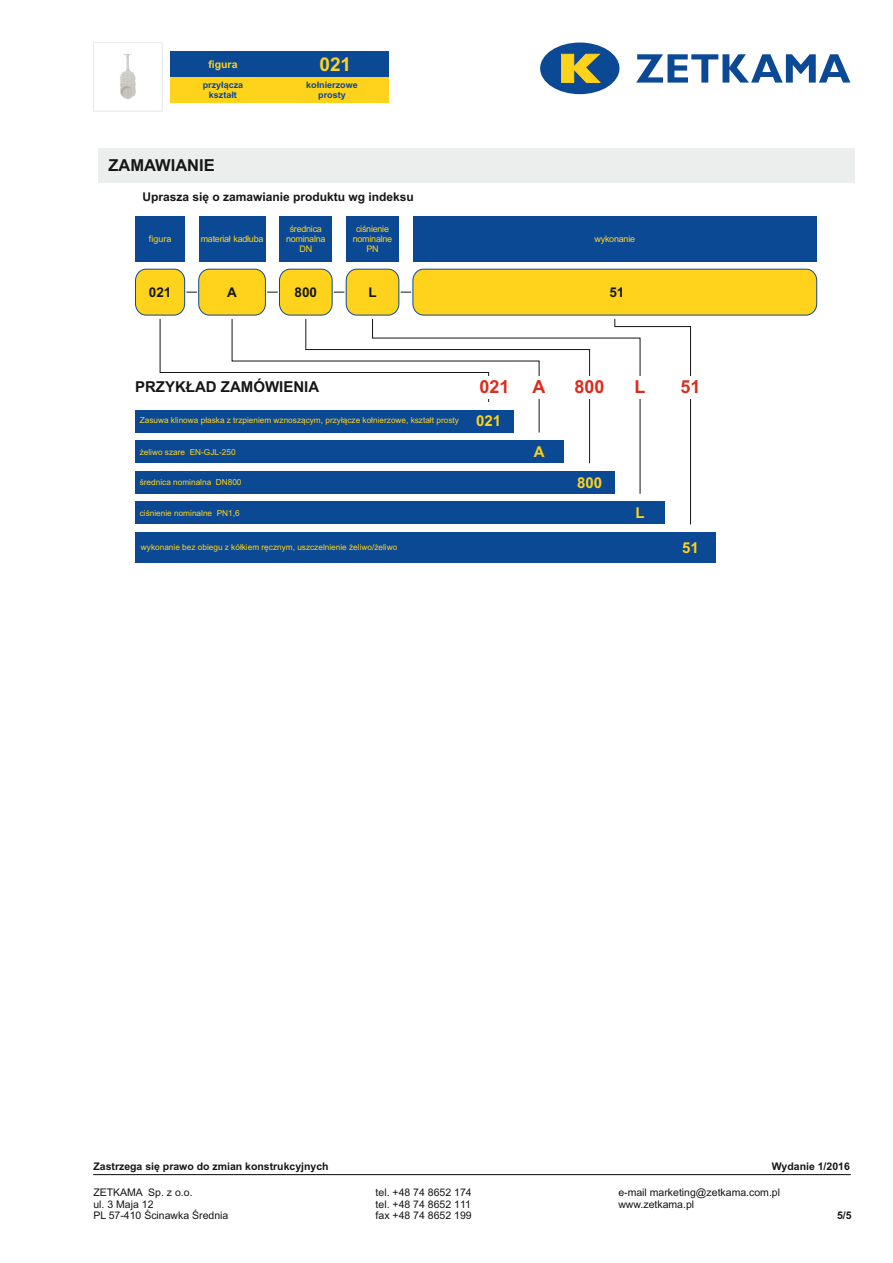
<style>
.page{position:relative;width:893px;height:1263px;background:#fff}
.page>*{position:absolute;margin:0;border:0;box-sizing:border-box;transform-origin:0 0}
.t1{font:700 19.05px "Arial";color:#ffd31b}
.t2{font:700 18px "Arial";color:#dd2b1c}
.t3{font:700 16.5px "Arial";color:#151616}
.t4{font:700 15px "Arial";color:#151616}
.t5{font:700 15px "Arial";color:#ffd31b}
.t6{font:700 13.5px "Arial";color:#151616}
.t7{font:700 12px "Arial";color:#151616}
.t8{font:10.5px/11.7px "Arial";color:#151616}
.t9{font:700 10.5px "Arial";color:#151616}
.t10{font:700 10.5px "Arial";color:#ffd31b}
.t11{font:9px/10.1px "Arial";letter-spacing:-.03em;color:#ffd31b;text-align:center}
.t12{font:700 9px/10.1px "Arial";color:#0c4995;text-align:center}
.t13{font:8.25px "Arial";color:#ffd31b}
</style>
<div class="page">
<hr style="left:94px;top:1174px;width:756px;height:1px;background:#151616">
<div style="left:136px;top:532px;width:580px;height:31px;background:#0c4995"></div>
<div style="left:136px;top:501px;width:529px;height:23px;background:#0c4995"></div>
<div style="left:136px;top:471px;width:479px;height:23px;background:#0c4995"></div>
<div style="left:136px;top:440px;width:428px;height:23px;background:#0c4995"></div>
<div style="left:136px;top:410px;width:378px;height:23px;background:#0c4995"></div>
<div style="left:279px;top:269px;width:54px;height:46px;background:#ffd31b;border:1px solid #0c4995;border-radius:11px"></div>
<div style="left:346px;top:269px;width:53px;height:46px;background:#ffd31b;border:1px solid #0c4995;border-radius:11px"></div>
<div style="left:413px;top:269px;width:404px;height:46px;background:#ffd31b;border:1px solid #0c4995;border-radius:11px"></div>
<div style="left:135px;top:269px;width:50px;height:46px;background:#ffd31b;border:1px solid #0c4995;border-radius:11px"></div>
<div style="left:198px;top:269px;width:68px;height:46px;background:#ffd31b;border:1px solid #0c4995;border-radius:11px"></div>
<div style="left:136px;top:216px;width:49px;height:45px;background:#0c4995"></div>
<div style="left:199px;top:216px;width:66px;height:45px;background:#0c4995"></div>
<div style="left:279px;top:216px;width:53px;height:45px;background:#0c4995"></div>
<div style="left:346px;top:216px;width:53px;height:45px;background:#0c4995"></div>
<div style="left:413px;top:216px;width:404px;height:45px;background:#0c4995"></div>
<svg style="left:641px;top:326px;width:50px;height:199px"></svg>
<svg style="left:590px;top:318px;width:51px;height:176px"></svg>
<svg style="left:159px;top:318px;width:431px;height:146px"></svg>
<div style="left:475px;top:376px;width:241px;height:22px;background:#fff"></div>
<div style="left:98px;top:148px;width:757px;height:34px;background:#eceded"></div>
<svg style="left:636px;top:54px;width:214px;height:29px"></svg>
<div style="left:540px;top:43px;width:79px;height:51px;background:#0c4995;border-radius:50%"></div>
<svg style="left:561px;top:54px;width:40px;height:29px"></svg>
<div style="left:170px;top:51px;width:218px;height:26px;background:#0c4995"></div>
<div style="left:170px;top:77px;width:106px;height:26px;background:#ffd31b"></div>
<div style="left:276px;top:77px;width:112px;height:26px;background:#ffd31b"></div>
<div style="left:93px;top:42px;width:70px;height:70px;border:1px solid #eceded"></div>
<img style="left:119px;top:54px;width:17px;height:45px">
<h1 class="t1" style="left:319px;top:57px;width:33px">021</h1>
<p class="t10" style="left:208px;top:60px;width:31px">figura</p>
<p class="t12" style="left:203px;top:81px;width:42px">przyłącza kształt</p>
<p class="t12" style="left:306px;top:81px;width:53px">kołnierzowe prosty</p>
<h3 class="t3" style="left:108px;top:159px;width:108px">ZAMAWIANIE</h3>
<h3 class="t7" style="left:142px;top:192px;width:273px">Uprasza się o zamawianie produktu wg indeksu</h3>
<p class="t11" style="left:149px;top:234px;width:24px">figura</p>
<p class="t11" style="left:201px;top:234px;width:64px">materiał kadłuba</p>
<p class="t11" style="left:286px;top:224px;width:41px">średnica nominalna<br>DN</p>
<p class="t11" style="left:353px;top:224px;width:41px">ciśnienie nominalne<br>PN</p>
<p class="t11" style="left:595px;top:234px;width:42px">wykonanie</p>
<h3 class="t6" style="left:149px;top:287px;width:24px">021</h3>
<h3 class="t6" style="left:295px;top:287px;width:24px">800</h3>
<h3 class="t6" style="left:368px;top:287px;width:10px">L</h3>
<h3 class="t6" style="left:227px;top:287px;width:11px">A</h3>
<h3 class="t6" style="left:609px;top:287px;width:17px">51</h3>
<h3 class="t4" style="left:135px;top:381px;width:186px">PRZYKŁAD ZAMÓWIENIA</h3>
<p class="t13" style="left:140px;top:417px;width:321px">Zasuwa klinowa płaska z trzpieniem wznoszącym, przyłącze kołnierzowe, kształt prosty</p>
<h2 class="t2" style="left:479px;top:380px;width:32px">021</h2>
<h3 class="t5" style="left:476px;top:415px;width:27px">021</h3>
<h2 class="t2" style="left:533px;top:380px;width:14px">A</h2>
<h2 class="t2" style="left:575px;top:380px;width:32px">800</h2>
<h2 class="t2" style="left:635px;top:380px;width:12px">L</h2>
<h2 class="t2" style="left:680px;top:380px;width:22px">51</h2>
<p class="t13" style="left:140px;top:449px;width:97px">żeliwo szare EN-GJL-250</p>
<h3 class="t5" style="left:534px;top:446px;width:12px">A</h3>
<p class="t13" style="left:140px;top:479px;width:103px">średnica nominalna DN800</p>
<h3 class="t5" style="left:577px;top:477px;width:27px">800</h3>
<p class="t13" style="left:140px;top:510px;width:101px">ciśnienie nominalne PN1,6</p>
<h3 class="t5" style="left:635px;top:507px;width:11px">L</h3>
<p class="t13" style="left:141px;top:544px;width:258px">wykonanie bez obiegu z kółkiem ręcznym, uszczelnienie żeliwo/żeliwo</p>
<h3 class="t5" style="left:682px;top:542px;width:18px">51</h3>
<p class="t9" style="left:93px;top:1162px;width:237px">Zastrzega się prawo do zmian konstrukcyjnych</p>
<p class="t9" style="left:772px;top:1162px;width:79px">Wydanie 1/2016</p>
<p class="t8" style="left:93px;top:1187px;width:137px">ZETKAMA Sp. z o.o.<br>ul. 3 Maja 12<br>PL 57-410 Ścinawka Średnia</p>
<p class="t8" style="left:376px;top:1187px;width:98px;text-align:justify">tel. +48 74 8652 174 tel. +48 74 8652 111 fax +48 74 8652 199</p>
<p class="t8" style="left:618px;top:1187px;width:163px">e-mail marketing@zetkama.com.pl www.zetkama.pl</p>
<p class="t9" style="left:837px;top:1211px;width:16px">5/5</p>
</div>
